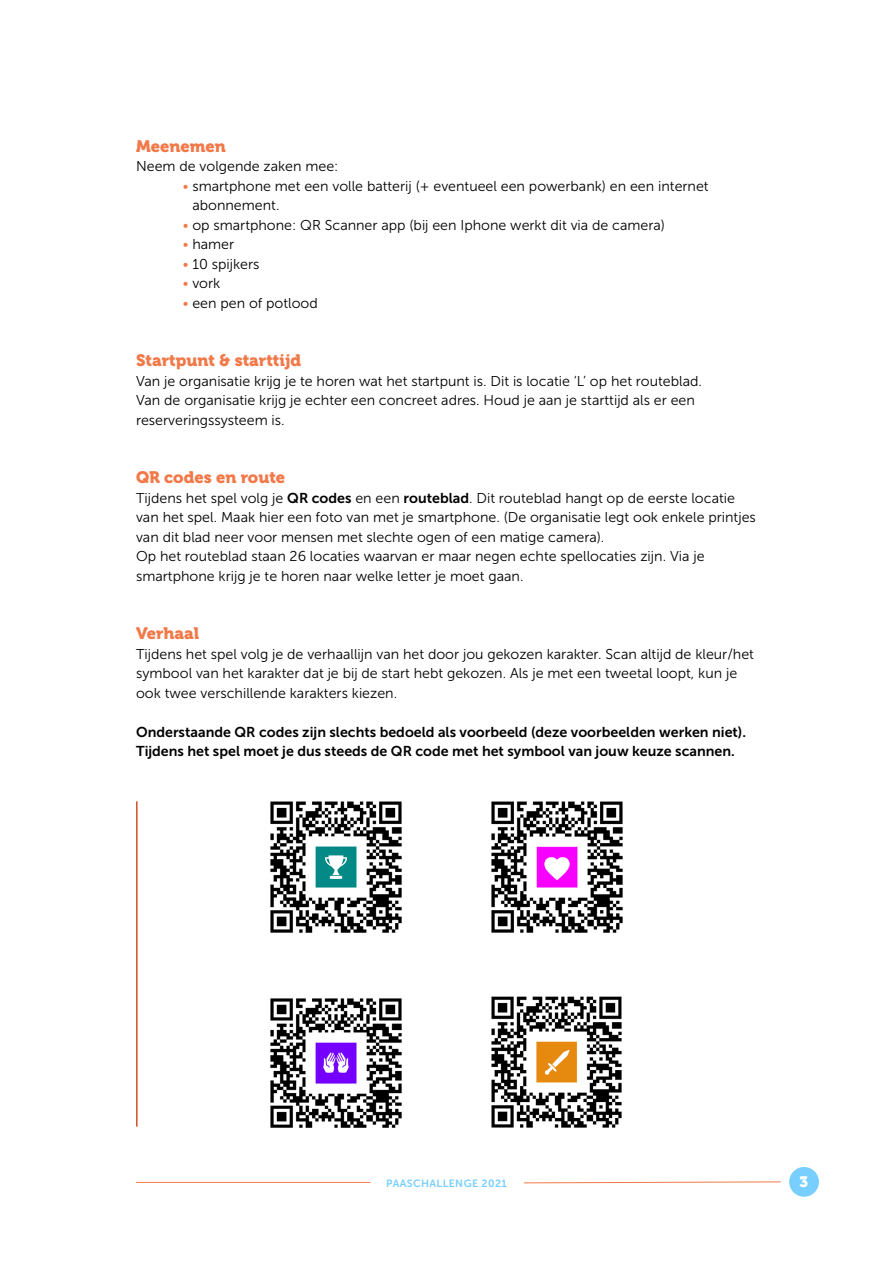
<style>
.page{position:relative;width:893px;height:1263px;background:#fff}
.page>*{position:absolute;margin:0;border:0;box-sizing:border-box;transform-origin:0 0}
.Tussenkop{font:16.5px "Museo 900";color:#f27847}
.t1{font:15px "Museo 900";color:#fff}
.Alineastijl_1{font:14.25px/19.5px "Museo Sans 300";color:#000}
.Alineastijl_1-2{font:14.25px/19.5px "Museo Sans 700";color:#000}
.t2{font:10.5px "Museo Sans 700";letter-spacing:.04em;color:#78cfff}
.s1{color:#f27847}
.s2{font-family:"Museo Sans 700"}
</style>
<div class="page">
<div style="left:789px;top:1167px;width:30px;height:30px;background:#78cfff;border-radius:50%"></div>
<svg style="left:523px;top:1181px;width:258px;height:2px"></svg>
<hr style="left:136px;top:1182px;width:234px;height:1px;background:#f27847">
<hr style="left:136px;top:801px;width:2px;height:326px;background:#d05020">
<img style="left:270px;top:801px;width:132px;height:132px">
<img style="left:491px;top:801px;width:132px;height:132px">
<img style="left:270px;top:998px;width:132px;height:130px">
<img style="left:491px;top:996px;width:131px;height:132px">
<p class="Tussenkop" style="left:136px;top:136px;width:91px">Meenemen</p>
<p class="Alineastijl_1" style="left:136px;top:156px;width:204px">Neem de volgende zaken mee:</p>
<p class="Alineastijl_1" style="left:192px;top:176px;width:518px;text-indent:-10px"><span class="s1">•</span> smartphone met een volle batterij (+ eventueel een powerbank) en een internet abonnement.</p>
<p class="Alineastijl_1" style="left:183px;top:215px;width:484px"><span class="s1">•</span> op smartphone: QR Scanner app (bij een Iphone werkt dit via de camera)</p>
<p class="Alineastijl_1" style="left:183px;top:234px;width:53px"><span class="s1">•</span> hamer</p>
<p class="Alineastijl_1" style="left:183px;top:254px;width:78px"><span class="s1">•</span> 10 spijkers</p>
<p class="Alineastijl_1" style="left:183px;top:273px;width:39px"><span class="s1">•</span> vork</p>
<p class="Alineastijl_1" style="left:183px;top:293px;width:137px"><span class="s1">•</span> een pen of potlood</p>
<p class="Tussenkop" style="left:136px;top:351px;width:167px">Startpunt &amp; starttijd</p>
<p class="Alineastijl_1" style="left:136px;top:371px;width:567px">Van je organisatie krijg je te horen wat het startpunt is. Dit is locatie ‘L’ op het routeblad.<br>Van de organisatie krijg je echter een concreet adres. Houd je aan je starttijd als er een reserveringssysteem is.</p>
<p class="Tussenkop" style="left:136px;top:468px;width:151px">QR codes en route</p>
<p class="Alineastijl_1" style="left:136px;top:488px;width:621px">Tijdens het spel volg je <span class="s2">QR codes</span> en een <span class="s2">routeblad</span>. Dit routeblad hangt op de eerste locatie van het spel. Maak hier een foto van met je smartphone. (De organisatie legt ook enkele printjes van dit blad neer voor mensen met slechte ogen of een matige camera).</p>
<p class="Alineastijl_1" style="left:136px;top:546px;width:570px">Op het routeblad staan 26 locaties waarvan er maar negen echte spellocaties zijn. Via je smartphone krijg je te horen naar welke letter je moet gaan.</p>
<p class="Tussenkop" style="left:136px;top:624px;width:65px">Verhaal</p>
<p class="Alineastijl_1" style="left:136px;top:644px;width:619px">Tijdens het spel volg je de verhaallijn van het door jou gekozen karakter. Scan altijd de kleur/het symbool van het karakter dat je bij de start hebt gekozen. Als je met een tweetal loopt, kun je ook twee verschillende karakters kiezen.</p>
<p class="Alineastijl_1-2" style="left:136px;top:722px;width:611px">Onderstaande QR codes zijn slechts bedoeld als voorbeeld (deze voorbeelden werken niet).<br>Tijdens het spel moet je dus steeds de QR code met het symbool van jouw keuze scannen.</p>
<p class="t2" style="left:386px;top:1177px;width:122px">PAASCHALLENGE 2021</p>
<p class="t1" style="left:799px;top:1173px;width:10px">3</p>
</div>
